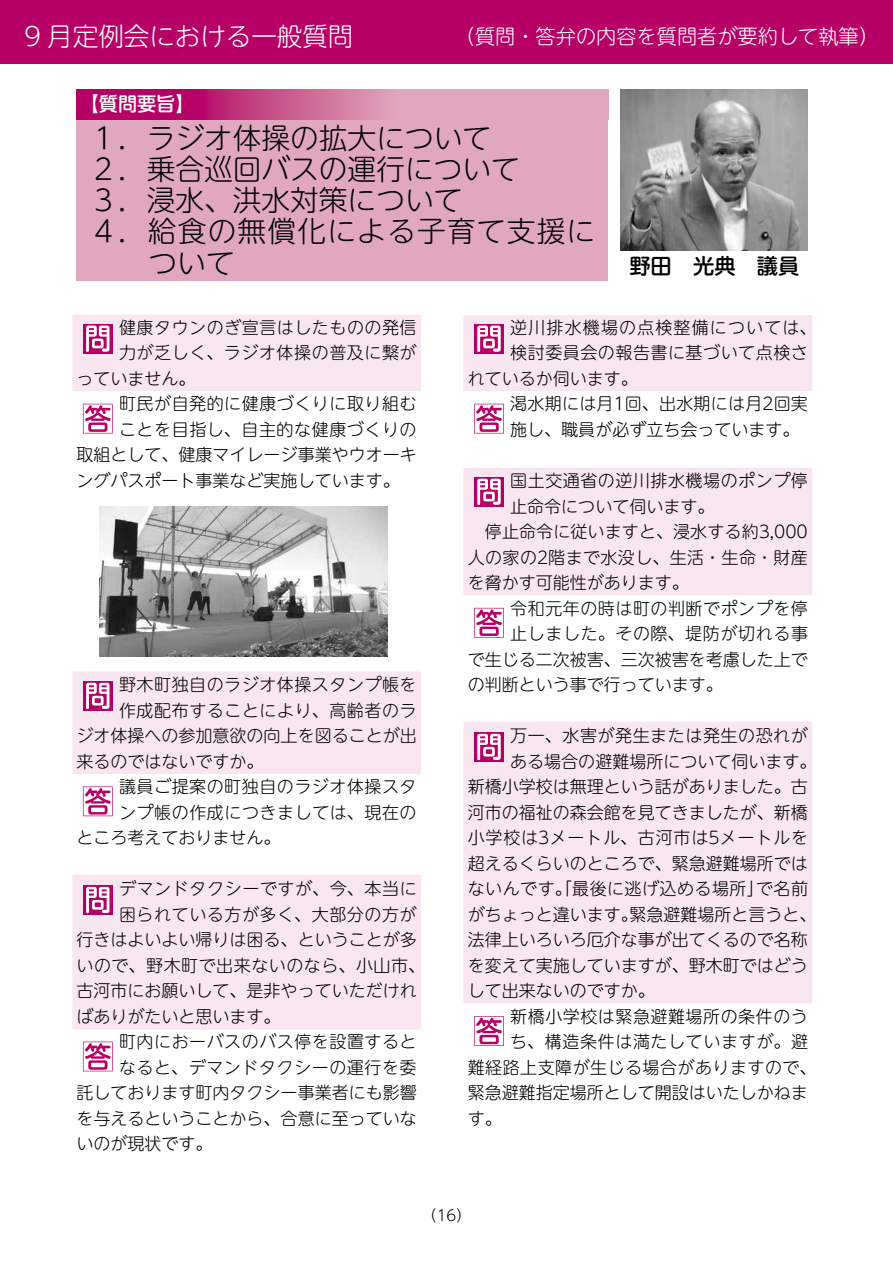
<style>
.page{position:relative;width:893px;height:1263px;background:#fff}
.page>*{position:absolute;margin:0;border:0;box-sizing:border-box;transform-origin:0 0}
.t1{font:300 28.65px "UD Shin M Go Pro";color:#000}
.t2{font:300 28.65px "UD Shin M Go Pro";letter-spacing:.04em;color:#000}
.t3{font:300 25.5px "UD Shin M Go Pro";color:#fff}
.t4{font:500 21.3px "UD Shin M Go Pro";color:#000}
.t5{font:300 20.25px "UD Shin M Go Pro";color:#fff}
.t6{font:500 19.2px "UD Shin M Go Pro";color:#fff}
.t7{font:300 16.95px "UD Shin M Go Pro";color:#000}
.t8{font:300 16.95px "UD Shin M Go Pro";letter-spacing:.03em;color:#000}
.t9{font:300 16.95px "UD Shin M Go Pro";letter-spacing:.035em;color:#000}
.t10{font:300 16.95px "UD Shin M Go Pro";letter-spacing:.025em;color:#000}
.t11{font:300 16.95px "UD Shin M Go Pro";letter-spacing:.05em;color:#000}
.t12{font:300 16.95px "UD Shin M Go Pro";letter-spacing:.065em;color:#000}
.t13{font:300 14.85px "UD Shin M Go Pro";color:#000}
.s1{font-family:"Shin M Go Pro"}
</style>
<div class="page">
<div style="left:0;top:0;width:893px;height:64px;background:#b60066"></div>
<div style="left:72px;top:875px;width:349px;height:155px;background:#f8e6f0"></div>
<div style="left:463px;top:468px;width:349px;height:127px;background:#f8e6f0"></div>
<div style="left:463px;top:722px;width:349px;height:282px;background:#f8e6f0"></div>
<div style="left:72px;top:315px;width:349px;height:76px;background:#f8e6f0"></div>
<svg style="left:83px;top:404px;width:30px;height:29px"></svg>
<div style="left:72px;top:671px;width:349px;height:103px;background:#f8e6f0"></div>
<svg style="left:83px;top:786px;width:30px;height:30px"></svg>
<svg style="left:83px;top:885px;width:30px;height:30px"></svg>
<svg style="left:86px;top:887px;width:23px;height:26px"></svg>
<svg style="left:83px;top:1041px;width:30px;height:30px"></svg>
<div style="left:463px;top:315px;width:349px;height:76px;background:#f8e6f0"></div>
<svg style="left:474px;top:404px;width:30px;height:29px"></svg>
<div style="left:468px;top:472px;width:340px;height:119px;background:#f8e6f0"></div>
<svg style="left:474px;top:608px;width:30px;height:30px"></svg>
<div style="left:474px;top:732px;width:30px;height:30px;background:#b60066"></div>
<svg style="left:477px;top:734px;width:24px;height:26px"></svg>
<svg style="left:474px;top:1016px;width:30px;height:30px"></svg>
<img style="left:621px;top:89px;width:187px;height:162px">
<div style="left:77px;top:89px;width:531px;height:192px;background:#e1a6c0"></div>
<svg style="left:77px;top:89px;width:304px;height:30px;background:#c2347e"></svg>
<img style="left:100px;top:506px;width:287px;height:150px">
<h2 class="t3" style="left:24px;top:16px;width:509px">9 月定例会における一般質問　　　　　　　</h2>
<p class="t5" style="left:455px;top:20px;width:426px">（質問・答弁の内容を質問者が要約して執筆）</p>
<p class="t6" style="left:80px;top:89px;width:116px">【質問要旨】</p>
<h1 class="t1" style="left:89px;top:115px;width:403px">１．ラジオ体操の拡大について</h1>
<h1 class="t1" style="left:89px;top:146px;width:432px">２．乗合巡回バスの運行について</h1>
<h1 class="t1" style="left:89px;top:177px;width:375px">３．浸水、洪水対策について</h1>
<h1 class="t2" style="left:89px;top:208px;width:507px">４．給食の無償化による子育て支援に</h1>
<h1 class="t1" style="left:153px;top:238px;width:88px">ついて</h1>
<h1 class="t1" style="left:149px;top:240px;width:88px">ついて</h1>
<p class="t4" style="left:629px;top:249px;width:172px">野田　光典　議員</p>
<p class="t8" style="left:119px;top:314px;width:299px">健康タウンのぎ宣言はしたものの発信</p>
<p class="t9" style="left:119px;top:339px;width:299px">力が乏しく、ラジオ体操の普及に繋が</p>
<p class="t7" style="left:77px;top:365px;width:121px">っていません。</p>
<p class="t8" style="left:119px;top:390px;width:299px">町民が自発的に健康づくりに取り組む</p>
<p class="t9" style="left:119px;top:416px;width:299px">ことを目指し、自主的な健康づくりの</p>
<p class="t7" style="left:77px;top:441px;width:342px">取組として、健康マイレージ事業やウオーキ</p>
<p class="t7" style="left:77px;top:467px;width:325px">ングパスポート事業など実施しています。</p>
<p class="t8" style="left:119px;top:671px;width:299px">野木町独自のラジオ体操スタンプ帳を</p>
<p class="t9" style="left:119px;top:696px;width:299px">作成配布することにより、高齢者のラ</p>
<p class="t7" style="left:77px;top:722px;width:342px">ジオ体操への参加意欲の向上を図ることが出</p>
<p class="t7" style="left:77px;top:747px;width:189px">来るのではないですか。</p>
<p class="t8" style="left:119px;top:773px;width:299px">議員ご提案の町独自のラジオ体操スタ</p>
<p class="t9" style="left:119px;top:798px;width:299px">ンプ帳の作成につきましては、現在の</p>
<p class="t7" style="left:77px;top:824px;width:206px">ところ考えておりません。</p>
<p class="t9" style="left:119px;top:875px;width:299px">デマンドタクシーですが、今、本当に</p>
<p class="t9" style="left:119px;top:901px;width:299px">困られている方が多く、大部分の方が</p>
<p class="t7" style="left:77px;top:926px;width:342px">行きはよいよい帰りは困る、ということが多</p>
<p class="t8" style="left:77px;top:952px;width:350px">いので、野木町で出来ないのなら、小山<span class="s1">市</span>、</p>
<p class="t7" style="left:77px;top:977px;width:342px">古河市にお願いして、是非やっていただけれ</p>
<p class="t7" style="left:77px;top:1003px;width:206px">ばありがたいと思います。</p>
<p class="t8" style="left:119px;top:1028px;width:299px">町内におーバスのバス停を設置すると</p>
<p class="t9" style="left:119px;top:1054px;width:299px">なると、デマンドタクシーの運行を委</p>
<p class="t7" style="left:77px;top:1079px;width:342px">託しております町内タクシー事業者にも影響</p>
<p class="t7" style="left:77px;top:1105px;width:342px">を与えるということから、合意に至っていな</p>
<p class="t7" style="left:77px;top:1130px;width:138px">いのが現状です。</p>
<p class="t12" style="left:510px;top:314px;width:308px">逆川排水機場の点検整備については、</p>
<p class="t8" style="left:510px;top:339px;width:299px">検討委員会の報告書に基づいて点検さ</p>
<p class="t7" style="left:468px;top:365px;width:172px">れているか伺います。</p>
<p class="t7" style="left:510px;top:390px;width:299px">渇水期には月1回、出水期には月2回実</p>
<p class="t7" style="left:510px;top:416px;width:291px">施し、職員が必ず立ち会っています。</p>
<p class="t8" style="left:510px;top:467px;width:299px">国土交通省の逆川排水機場のポンプ停</p>
<p class="t7" style="left:510px;top:492px;width:206px">止命令について伺います。</p>
<p class="t7" style="left:468px;top:518px;width:342px">　停止命令に従いますと、浸水する約3,000</p>
<p class="t10" style="left:468px;top:543px;width:342px">人の家の2階まで水没し、生活・生命・財産</p>
<p class="t7" style="left:468px;top:569px;width:223px">を脅かす可能性があります。</p>
<p class="t8" style="left:510px;top:594px;width:299px">令和元年の時は町の判断でポンプを停</p>
<p class="t9" style="left:510px;top:620px;width:299px">止しました。その際、堤防が切れる事</p>
<p class="t7" style="left:468px;top:645px;width:342px">で生じる二次被害、三次被害を考慮した上で</p>
<p class="t7" style="left:468px;top:671px;width:257px">の判断という事で行っています。</p>
<p class="t9" style="left:510px;top:722px;width:299px">万一、水害が発生または発生の恐れが</p>
<p class="t7" style="left:510px;top:747px;width:308px">ある場合の避難場所について伺います。</p>
<p class="t7" style="left:468px;top:773px;width:342px">新橋小学校は無理という話がありました。古</p>
<p class="t7" style="left:468px;top:798px;width:342px">河市の福祉の森会館を見てきましたが、新橋</p>
<p class="t11" style="left:468px;top:824px;width:342px">小学校は3メートル、古河市は5メートルを</p>
<p class="t7" style="left:468px;top:849px;width:342px">超えるくらいのところで、緊急避難場所では</p>
<p class="t8" style="left:468px;top:875px;width:342px">ないんです。「最後に逃げ込める場所」で名前</p>
<p class="t7" style="left:468px;top:901px;width:350px">がちょっと違います。緊急避難場所と言うと、</p>
<p class="t7" style="left:468px;top:926px;width:342px">法律上いろいろ厄介な事が出てくるので名称</p>
<p class="t7" style="left:468px;top:952px;width:342px">を変えて実施していますが、野木町ではどう</p>
<p class="t7" style="left:468px;top:977px;width:189px">して出来ないのですか。</p>
<p class="t8" style="left:510px;top:1003px;width:299px">新橋小学校は緊急避難場所の条件のう</p>
<p class="t9" style="left:510px;top:1028px;width:299px">ち、構造条件は満たしていますが。避</p>
<p class="t8" style="left:468px;top:1054px;width:350px">難経路上支障が生じる場合がありますので、</p>
<p class="t7" style="left:468px;top:1079px;width:342px">緊急避難指定場所として開設はいたしかねま</p>
<p class="t7" style="left:468px;top:1105px;width:36px">す。</p>
<p class="t13" style="left:422px;top:1203px;width:51px">（16）</p>
</div>
